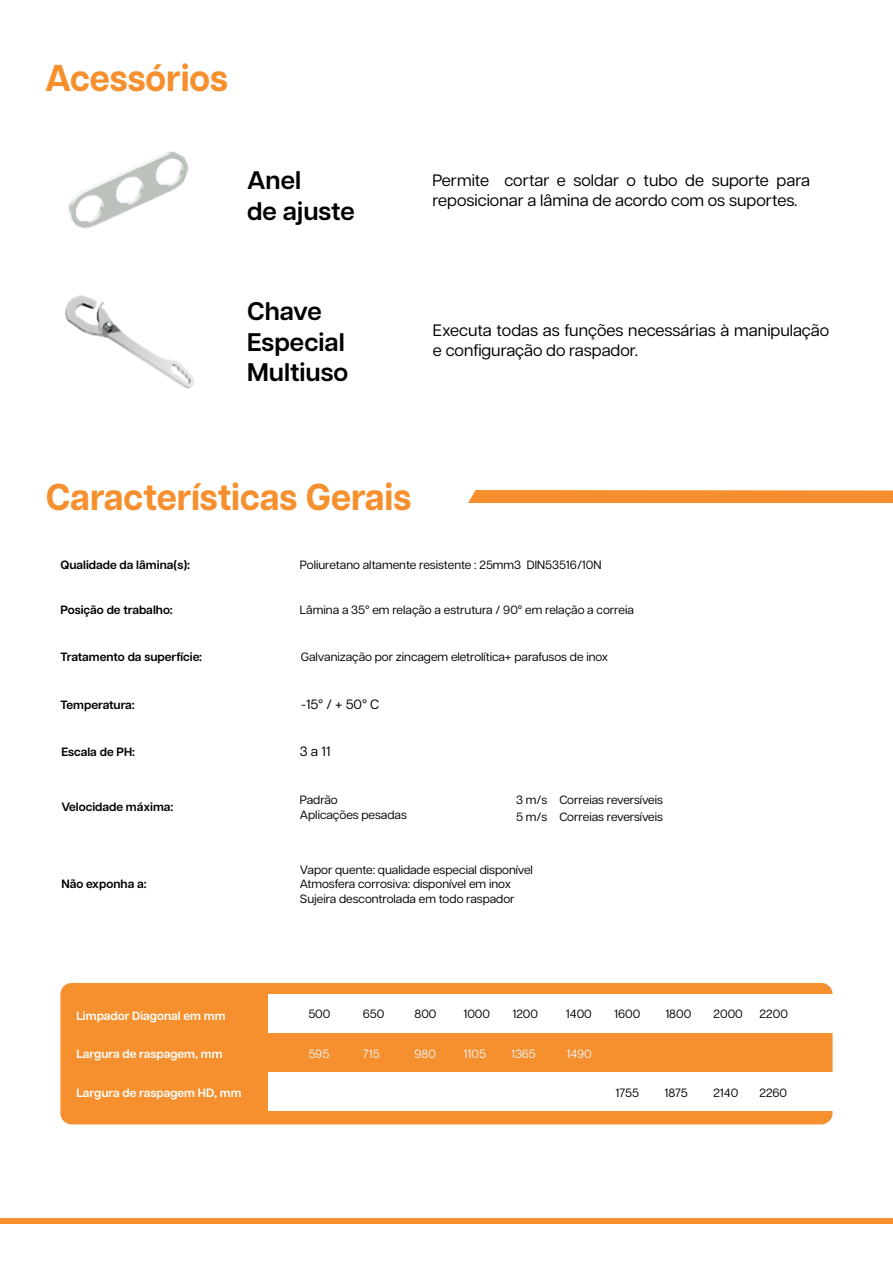
<style>
.page{position:relative;width:893px;height:1263px;background:#fff}
.page>*{position:absolute;margin:0;border:0;box-sizing:border-box;transform-origin:0 0}
.t1{font:700 37.35px "Articulat CF";color:#f6902e;scale:.95 1}
.t2{font:600 25.5px/30.6px "Articulat CF";color:#000002}
.t3{font:16.5px/19.8px "Articulat CF";color:#000002}
.t4{font:13.5px "Articulat CF";color:#000002}
.t5{font:12px/14.4px "Articulat CF";color:#000002}
.t6{font:600 12px "Articulat CF";color:#000002}
.t7{font:600 12px "Articulat CF";color:#fff}
.t8{font:12px "Articulat CF";color:#f2f3f4}
</style>
<div class="page">
<div style="left:0;top:1218px;width:893px;height:6px;background:#f6902e"></div>
<img style="left:68px;top:151px;width:121px;height:78px">
<img style="left:65px;top:295px;width:129px;height:94px">
<svg style="left:468px;top:490px;width:425px;height:13px;background:#f69233"></svg>
<div style="left:60px;top:983px;width:773px;height:141px;background:#f6902e;border-radius:11px"></div>
<div style="left:268px;top:994px;width:565px;height:38px;background:#fff"></div>
<div style="left:268px;top:1072px;width:565px;height:38px;background:#fff"></div>
<h1 class="t1" style="left:45px;top:50px;width:194px">Acessórios</h1>
<h2 class="t2" style="left:247px;top:164px;width:109px">Anel<br>de ajuste</h2>
<h2 class="t2" style="left:247px;top:295px;width:102px">Chave<br>Especial<br>Multiuso</h2>
<h3 class="t3" style="left:432px;top:169px;width:379px">Permite cortar e soldar o tubo de suporte para reposicionar a lâmina de acordo com os suportes.</h3>
<h3 class="t3" style="left:433px;top:319px;width:398px">Executa todas as funções necessárias à manipulação e configuração do raspador.</h3>
<h1 class="t1" style="left:46px;top:470px;width:386px">Características Gerais</h1>
<p class="t6" style="left:61px;top:556px;width:131px">Qualidade da lâmina(s):</p>
<p class="t5" style="left:300px;top:557px;width:303px">Poliuretano altamente resistente : 25mm3 DIN53516/10N</p>
<p class="t5" style="left:300px;top:602px;width:335px">Lâmina a 35° em relação a estrutura / 90° em relação a correia</p>
<p class="t5" style="left:301px;top:648px;width:309px">Galvanização por zincagem eletrolítica+ parafusos de inox</p>
<p class="t4" style="left:301px;top:694px;width:79px">-15° / + 50° C</p>
<p class="t6" style="left:61px;top:601px;width:114px">Posição de trabalho:</p>
<p class="t6" style="left:61px;top:648px;width:143px">Tratamento da superfície:</p>
<p class="t6" style="left:61px;top:696px;width:76px">Temperatura:</p>
<p class="t6" style="left:61px;top:743px;width:75px">Escala de PH:</p>
<p class="t4" style="left:300px;top:741px;width:32px">3 a 11</p>
<p class="t6" style="left:61px;top:797px;width:114px">Velocidade máxima:</p>
<p class="t6" style="left:61px;top:875px;width:87px">Não exponha a:</p>
<p class="t7" style="left:76px;top:1006px;width:151px">Limpador Diagonal em mm</p>
<p class="t7" style="left:76px;top:1045px;width:148px">Largura de raspagem, mm</p>
<p class="t7" style="left:76px;top:1084px;width:167px">Largura de raspagem HD, mm</p>
<p class="t5" style="left:300px;top:792px;width:39px">Padrão</p>
<p class="t5" style="left:516px;top:792px;width:148px">3 m/s Correias reversíveis</p>
<p class="t5" style="left:300px;top:807px;width:108px">Aplicações pesadas</p>
<p class="t5" style="left:516px;top:808px;width:148px">5 m/s Correias reversíveis</p>
<p class="t5" style="left:300px;top:862px;width:234px">Vapor quente: qualidade especial disponível<br>Atmosfera corrosiva: disponível em inox<br>Sujeira descontrolada em todo raspador</p>
<p class="t5" style="left:308px;top:1006px;width:24px">500</p>
<p class="t5" style="left:363px;top:1006px;width:23px">650</p>
<p class="t5" style="left:415px;top:1006px;width:23px">800</p>
<p class="t5" style="left:463px;top:1006px;width:28px">1000</p>
<p class="t5" style="left:512px;top:1006px;width:27px">1200</p>
<p class="t5" style="left:566px;top:1006px;width:27px">1400</p>
<p class="t5" style="left:614px;top:1006px;width:28px">1600</p>
<p class="t5" style="left:665px;top:1006px;width:27px">1800</p>
<p class="t5" style="left:714px;top:1006px;width:31px">2000</p>
<p class="t5" style="left:760px;top:1006px;width:30px">2200</p>
<p class="t8" style="left:308px;top:1045px;width:22px">595</p>
<p class="t8" style="left:363px;top:1045px;width:18px">715</p>
<p class="t8" style="left:415px;top:1045px;width:23px">980</p>
<p class="t8" style="left:463px;top:1045px;width:24px">1105</p>
<p class="t8" style="left:511px;top:1045px;width:26px">1365</p>
<p class="t8" style="left:566px;top:1045px;width:27px">1490</p>
<p class="t5" style="left:615px;top:1084px;width:25px">1755</p>
<p class="t5" style="left:664px;top:1084px;width:25px">1875</p>
<p class="t5" style="left:713px;top:1084px;width:26px">2140</p>
<p class="t5" style="left:759px;top:1084px;width:29px">2260</p>
</div>
